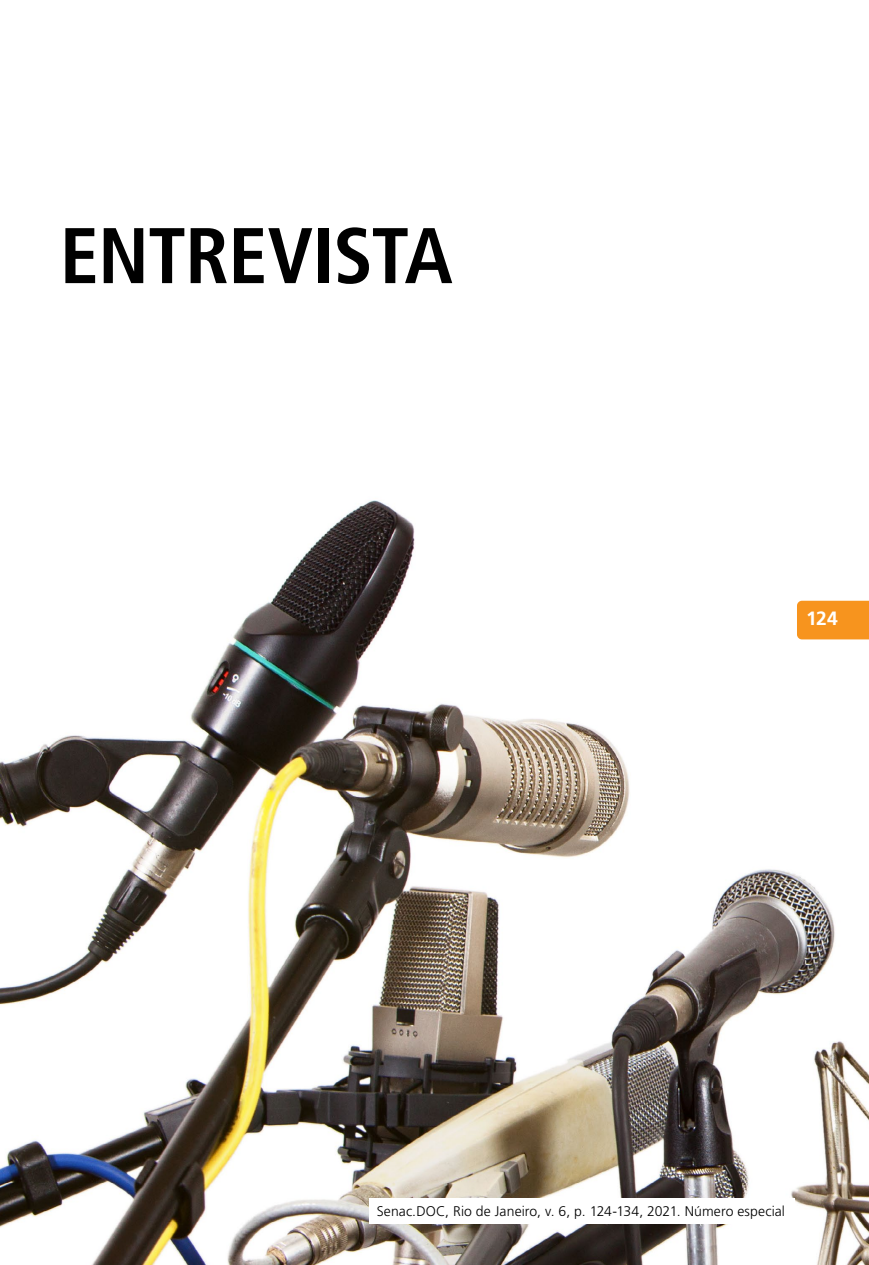
<style>
.page{position:relative;width:869px;height:1265px;background:#fff}
.page>*{position:absolute;margin:0;border:0;box-sizing:border-box;transform-origin:0 0}
.t1{font:700 condensed 78.75px "Frutiger";letter-spacing:-.01em;color:#000}
.t2{font:700 19.25px "Frutiger";color:#fff}
.t3{font:300 14px "Frutiger";letter-spacing:.01em;color:#000}
</style>
<div class="page">
<img style="left:0;top:500px;width:868px;height:765px">
<div style="left:796px;top:601px;width:72px;height:38px;background:#f7941e"></div>
<div style="left:369px;top:1198px;width:425px;height:26px;background:#fff"></div>
<h1 class="t1" style="left:60px;top:209px;width:394px">ENTREVISTA</h1>
<h2 class="t2" style="left:805px;top:607px;width:33px">124</h2>
<p class="t3" style="left:376px;top:1203px;width:409px">Senac.DOC, Rio de Janeiro, v. 6, p. 124-134, 2021. Número especial</p>
</div>
